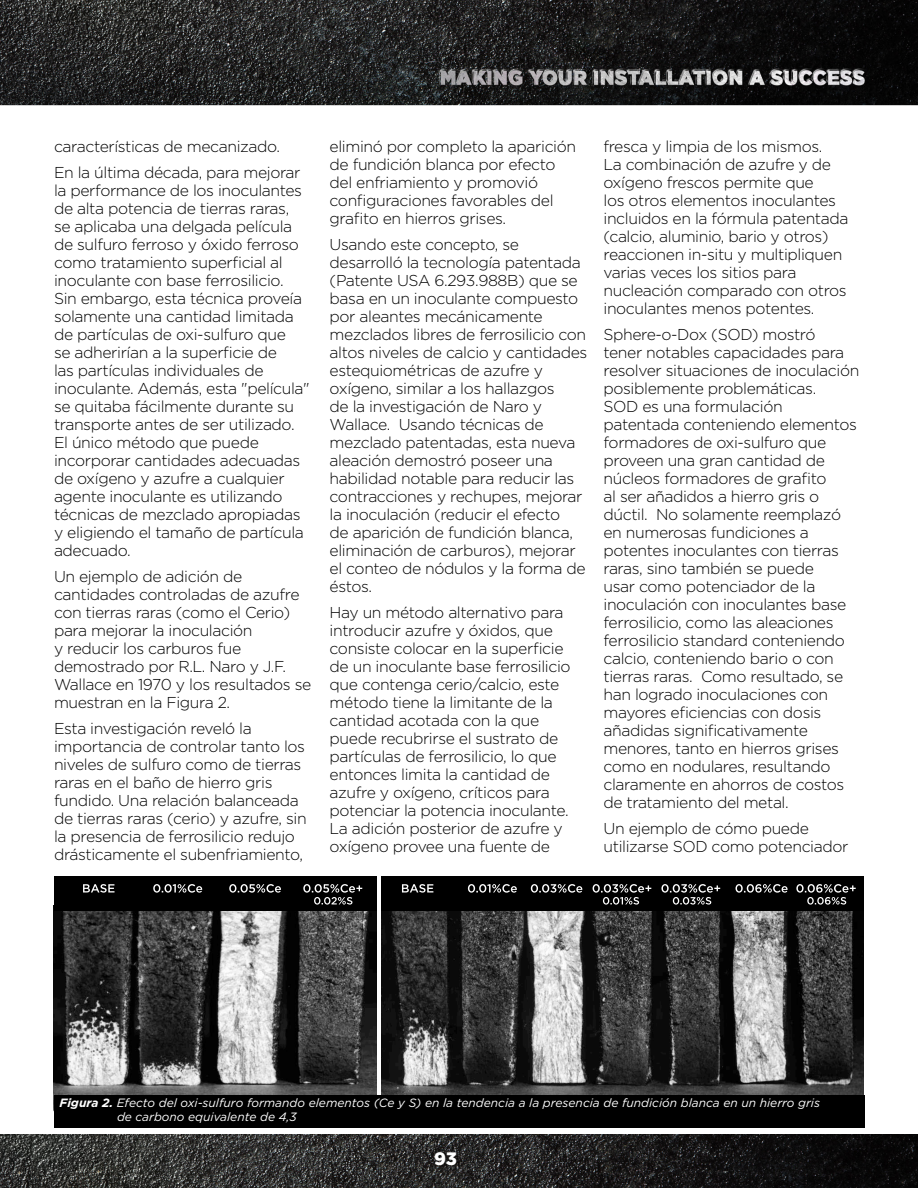
<style>
.page{position:relative;width:918px;height:1188px;background:#fff}
.page>*{position:absolute;margin:0;border:0;box-sizing:border-box;transform-origin:0 0}
.t1{font:700 18.9px/18.9px "Times";color:#000;text-align:center}
.t2{font:700 18.3px/18.3px "Times";color:#000;text-align:center}
.t3{font:900 18px "Gotham";color:#fff}
.t4{font:300 15.75px/18px "Gotham";letter-spacing:-.025em;color:#000}
.t5{font:italic 12px/13.5px "Gotham";color:#fff}
.s1{font-size:18.9px}
.s2{font-weight:700}
</style>
<div class="page">
<img style="left:0;top:1134px;width:918px;height:54px">
<img style="left:0;top:0;width:918px;height:106px">
<div style="left:435px;top:1151px;width:28px;height:19px;background:#000;opacity:.4"></div>
<img style="left:381px;top:910px;width:483px;height:185px">
<img style="left:54px;top:910px;width:322px;height:185px">
<div style="left:381px;top:876px;width:483px;height:34px;background:#000"></div>
<svg style="left:402px;top:884px;width:31px;height:9px"></svg>
<svg style="left:468px;top:884px;width:49px;height:9px"></svg>
<svg style="left:531px;top:884px;width:51px;height:9px"></svg>
<svg style="left:736px;top:884px;width:52px;height:9px"></svg>
<div style="left:54px;top:876px;width:322px;height:34px;background:#000"></div>
<svg style="left:83px;top:884px;width:32px;height:9px"></svg>
<svg style="left:153px;top:884px;width:49px;height:9px"></svg>
<svg style="left:229px;top:884px;width:52px;height:9px"></svg>
<div style="left:54px;top:1095px;width:810px;height:33px;background:#000"></div>
<svg style="left:303px;top:884px;width:59px;height:21px"></svg>
<svg style="left:593px;top:884px;width:58px;height:21px"></svg>
<svg style="left:661px;top:884px;width:59px;height:21px"></svg>
<svg style="left:796px;top:884px;width:60px;height:21px"></svg>
<p class="t4" style="left:604px;top:137px;width:247px">fresca y limpia de los mismos.<br>La combinación de azufre y de oxígeno frescos permite que<br>los otros elementos inoculantes incluidos en la fórmula patentada (calcio, aluminio, bario y otros) reaccionen in-situ y multipliquen varias veces los sitios para nucleación comparado con otros inoculantes menos potentes.</p>
<p class="t4" style="left:604px;top:325px;width:257px">Sphere-o-Dox (SOD) mostró<br>tener notables capacidades para resolver situaciones de inoculación posiblemente problemáticas.<br>SOD es una formulación patentada conteniendo elementos formadores de oxi-sulfuro que proveen una gran cantidad de núcleos formadores de grafito<br>al ser añadidos a hierro gris o dúctil. No solamente reemplazó en numerosas fundiciones a potentes inoculantes con tierras raras, sino también se puede<br>usar como potenciador de la inoculación con inoculantes base ferrosilicio, como las aleaciones ferrosilicio standard conteniendo calcio, conteniendo bario o con tierras raras. Como resultado, se han logrado inoculaciones con mayores eficiencias con dosis añadidas significativamente menores, tanto en hierros grises como en nodulares, resultando claramente en ahorros de costos de tratamiento del metal.</p>
<p class="t4" style="left:604px;top:819px;width:246px">Un ejemplo de cómo puede utilizarse SOD como potenciador</p>
<p class="t4" style="left:54px;top:137px;width:228px">características de mecanizado.</p>
<p class="t4" style="left:54px;top:163px;width:257px">En la última década, para mejorar la performance de los inoculantes de alta potencia de tierras raras, se aplicaba una delgada película de sulfuro ferroso y óxido ferroso como tratamiento superficial al inoculante con base ferrosilicio.<br>Sin embargo, esta técnica proveía solamente una cantidad limitada de partículas de oxi-sulfuro que<br>se adherirían a la superficie de<br>las partículas individuales de inoculante. Además, esta "película" se quitaba fácilmente durante su transporte antes de ser utilizado.<br>El único método que puede incorporar cantidades adecuadas de oxígeno y azufre a cualquier agente inoculante es utilizando técnicas de mezclado apropiadas y eligiendo el tamaño de partícula adecuado.</p>
<p class="t4" style="left:54px;top:567px;width:259px">Un ejemplo de adición de cantidades controladas de azufre con tierras raras (como el Cerio) para mejorar la inoculación<br>y reducir los carburos fue demostrado por R.L. Naro y J.F.<br>Wallace en 1970 y los resultados se muestran en la Figura 2.</p>
<p class="t4" style="left:54px;top:719px;width:254px">Esta investigación reveló la importancia de controlar tanto los niveles de sulfuro como de tierras raras en el baño de hierro gris fundido. Una relación balanceada de tierras raras (cerio) y azufre, sin la presencia de ferrosilicio redujo drásticamente el subenfriamiento,</p>
<p class="t4" style="left:330px;top:137px;width:248px">eliminó por completo la aparición de fundición blanca por efecto del enfriamiento y promovió configuraciones favorables del grafito en hierros grises.</p>
<p class="t4" style="left:330px;top:235px;width:259px">Usando este concepto, se desarrolló la tecnología patentada (Patente USA 6.293.988B) que se basa en un inoculante compuesto por aleantes mecánicamente mezclados libres de ferrosilicio con altos niveles de calcio y cantidades estequiométricas de azufre y oxígeno, similar a los hallazgos<br>de la investigación de Naro y<br>Wallace. Usando técnicas de mezclado patentadas, esta nueva aleación demostró poseer una habilidad notable para reducir las contracciones y rechupes, mejorar la inoculación (reducir el efecto<br>de aparición de fundición blanca, eliminación de carburos), mejorar el conteo de nódulos y la forma de éstos.</p>
<p class="t4" style="left:330px;top:603px;width:243px">Hay un método alternativo para introducir azufre y óxidos, que consiste colocar en la superficie de un inoculante base ferrosilicio que contenga cerio/calcio, este método tiene la limitante de la cantidad acotada con la que puede recubrirse el sustrato de partículas de ferrosilicio, lo que entonces limita la cantidad de azufre y oxígeno, críticos para potenciar la potencia inoculante.<br>La adición posterior de azufre y oxígeno provee una fuente de</p>
<p class="t1" style="left:749px;top:796px;width:53px">0.03%<br>Ce +<br>0.01%</p>
<p class="t1" style="left:131px;top:810px;width:67px">0.01%C e</p>
<p class="t1" style="left:223px;top:809px;width:53px;line-height:16.5px">0.05%<br>Ce</p>
<p class="t1" style="left:306px;top:809px;width:91px;line-height:16.5px">0.05%Ce +<br>0.02%S</p>
<p class="t1" style="left:534px;top:817px;width:39px">Base</p>
<p class="t1" style="left:601px;top:810px;width:53px">0.01%<br>Ce</p>
<p class="t1" style="left:674px;top:810px;width:53px">0.03%<br>Ce</p>
<p class="t2" style="left:90px;top:818px;width:52px;line-height:16px">0.05%<br>Ce</p>
<p class="t2" style="left:171px;top:818px;width:88px;line-height:16px">0.05%Ce +<br>0.02%S</p>
<p class="t2" style="left:392px;top:826px;width:38px">Base</p>
<p class="t2" style="left:457px;top:819px;width:52px">0.01%<br>Ce</p>
<p class="t2" style="left:528px;top:819px;width:52px">0.03%<br>Ce</p>
<p class="t2" style="left:601px;top:824px;width:52px">Ce +<br>0.01%</p>
<p class="t2" style="left:669px;top:824px;width:52px">Ce +<br>0.03%</p>
<p class="t2" style="left:737px;top:819px;width:52px">0.06%<br>Ce</p>
<p class="t2" style="left:1px;top:819px;width:107px">0.01%C <span class="s1">Base</span></p>
<p class="t1" style="left:820px;top:834px;width:53px">0.03%</p>
<p class="t2" style="left:805px;top:842px;width:52px">0.06%</p>
<p class="t5" style="left:117px;top:1096px;width:705px;text-indent:-58px"><span class="s2">Figura 2.</span> Efecto del oxi-sulfuro formando elementos (Ce y S) en la tendencia a la presencia de fundición blanca en un hierro gris de carbono equivalente de 4,3</p>
<p class="t3" style="left:434px;top:1146px;width:24px">93</p>
</div>
